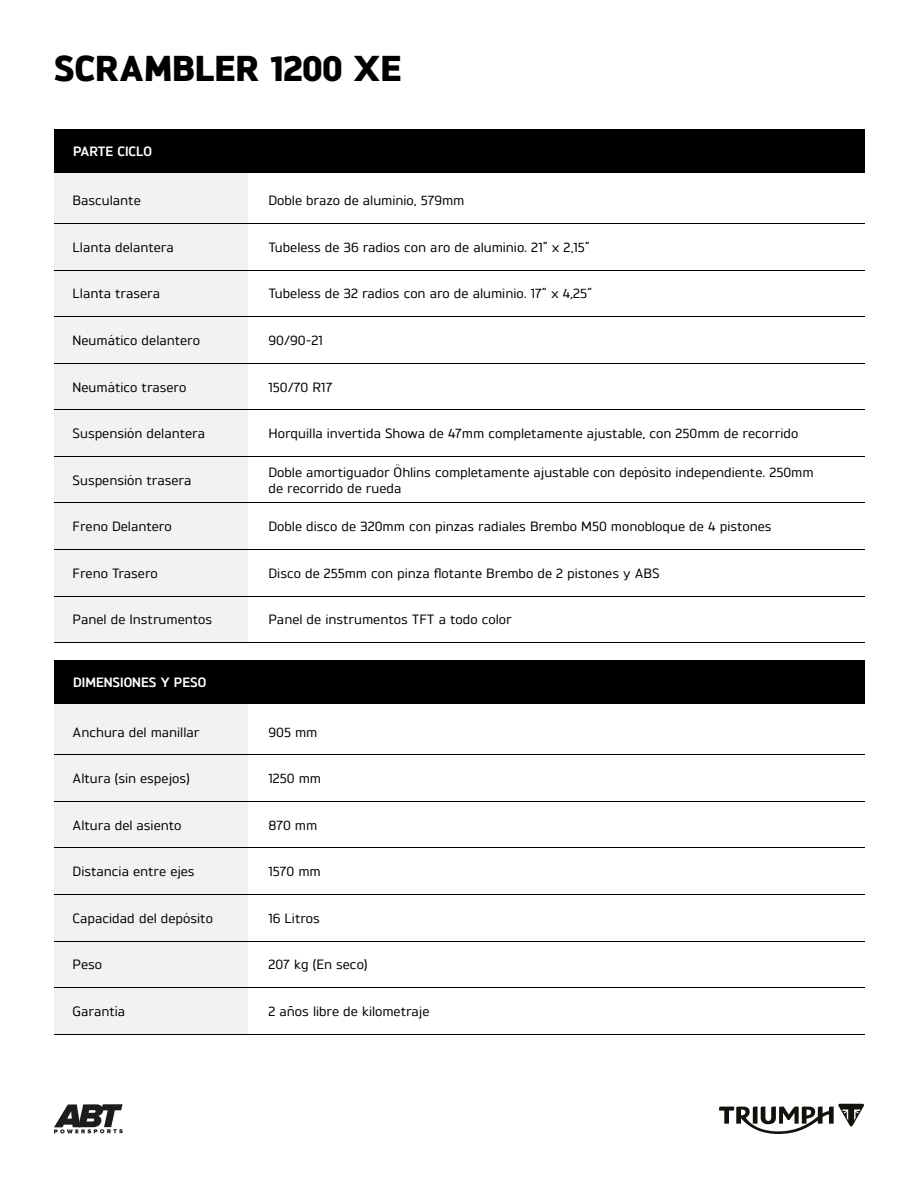
<style>
.page{position:relative;width:918px;height:1188px;background:#fff}
.page>*{position:absolute;margin:0;border:0;box-sizing:border-box;transform-origin:0 0}
.t1{font:800 36px "Triumph Brokman";letter-spacing:.01em;color:#000}
.t2{font:500 13.5px/16.2px "Triumph Brokman";color:#000}
.t3{font:700 13.5px "Triumph Brokman";color:#fff}
</style>
<div class="page">
<svg style="left:54px;top:1104px;width:69px;height:30px"></svg>
<svg style="left:719px;top:1104px;width:145px;height:30px"></svg>
<div style="left:54px;top:129px;width:810px;height:44px;background:#000"></div>
<div style="left:54px;top:660px;width:810px;height:44px;background:#000"></div>
<div style="left:54px;top:173px;width:194px;height:469px;background:#f2f2f2"></div>
<div style="left:54px;top:704px;width:194px;height:330px;background:#f2f2f2"></div>
<hr style="left:54px;top:223px;width:810px;height:1px;background:#000">
<hr style="left:54px;top:755px;width:810px;height:1px;background:#000">
<hr style="left:54px;top:270px;width:810px;height:1px;background:#000">
<hr style="left:54px;top:801px;width:810px;height:1px;background:#000">
<hr style="left:54px;top:316px;width:810px;height:1px;background:#000">
<hr style="left:54px;top:848px;width:810px;height:1px;background:#000">
<hr style="left:54px;top:363px;width:810px;height:1px;background:#000">
<hr style="left:54px;top:894px;width:810px;height:1px;background:#000">
<hr style="left:54px;top:410px;width:810px;height:1px;background:#000">
<hr style="left:54px;top:941px;width:810px;height:1px;background:#000">
<hr style="left:54px;top:456px;width:810px;height:1px;background:#000">
<hr style="left:54px;top:988px;width:810px;height:1px;background:#000">
<hr style="left:54px;top:503px;width:810px;height:1px;background:#000">
<hr style="left:54px;top:1034px;width:810px;height:1px;background:#000">
<hr style="left:54px;top:549px;width:810px;height:1px;background:#000">
<hr style="left:54px;top:596px;width:810px;height:1px;background:#000">
<hr style="left:54px;top:642px;width:810px;height:1px;background:#000">
<h1 class="t1" style="left:54px;top:48px;width:349px">SCRAMBLER 1200 XE</h1>
<p class="t3" style="left:73px;top:143px;width:80px">PARTE CICLO</p>
<p class="t2" style="left:73px;top:192px;width:70px">Basculante</p>
<p class="t2" style="left:269px;top:192px;width:197px">Doble brazo de aluminio, 579mm</p>
<p class="t2" style="left:73px;top:239px;width:103px">Llanta delantera</p>
<p class="t2" style="left:269px;top:239px;width:323px">Tubeless de 36 radios con aro de aluminio. 21” x 2,15”</p>
<p class="t2" style="left:73px;top:285px;width:89px">Llanta trasera</p>
<p class="t2" style="left:269px;top:285px;width:325px">Tubeless de 32 radios con aro de aluminio. 17” x 4,25”</p>
<p class="t2" style="left:73px;top:332px;width:129px">Neumático delantero</p>
<p class="t2" style="left:269px;top:332px;width:56px">90/90-21</p>
<p class="t2" style="left:73px;top:379px;width:115px">Neumático trasero</p>
<p class="t2" style="left:269px;top:379px;width:66px">150/70 R17</p>
<p class="t2" style="left:73px;top:425px;width:134px">Suspensión delantera</p>
<p class="t2" style="left:269px;top:425px;width:531px">Horquilla invertida Showa de 47mm completamente ajustable, con 250mm de recorrido</p>
<p class="t2" style="left:73px;top:472px;width:120px">Suspensión trasera</p>
<p class="t2" style="left:269px;top:464px;width:547px">Doble amortiguador Öhlins completamente ajustable con depósito independiente. 250mm de recorrido de rueda</p>
<p class="t2" style="left:73px;top:518px;width:101px">Freno Delantero</p>
<p class="t2" style="left:269px;top:518px;width:505px">Doble disco de 320mm con pinzas radiales Brembo M50 monobloque de 4 pistones</p>
<p class="t2" style="left:73px;top:565px;width:87px">Freno Trasero</p>
<p class="t2" style="left:269px;top:565px;width:393px">Disco de 255mm con pinza flotante Brembo de 2 pistones y ABS</p>
<p class="t2" style="left:73px;top:611px;width:141px">Panel de Instrumentos</p>
<p class="t2" style="left:269px;top:611px;width:245px">Panel de instrumentos TFT a todo color</p>
<p class="t3" style="left:73px;top:675px;width:134px">DIMENSIONES Y PESO</p>
<p class="t2" style="left:73px;top:724px;width:128px">Anchura del manillar</p>
<p class="t2" style="left:269px;top:724px;width:50px">905 mm</p>
<p class="t2" style="left:73px;top:770px;width:119px">Altura (sin espejos)</p>
<p class="t2" style="left:269px;top:770px;width:54px">1250 mm</p>
<p class="t2" style="left:73px;top:817px;width:110px">Altura del asiento</p>
<p class="t2" style="left:269px;top:817px;width:50px">870 mm</p>
<p class="t2" style="left:73px;top:863px;width:123px">Distancia entre ejes</p>
<p class="t2" style="left:269px;top:863px;width:54px">1570 mm</p>
<p class="t2" style="left:73px;top:910px;width:142px">Capacidad del depósito</p>
<p class="t2" style="left:269px;top:910px;width:53px">16 Litros</p>
<p class="t2" style="left:73px;top:956px;width:31px">Peso</p>
<p class="t2" style="left:269px;top:956px;width:101px">207 kg (En seco)</p>
<p class="t2" style="left:73px;top:1003px;width:54px">Garantía</p>
<p class="t2" style="left:269px;top:1003px;width:162px">2 años libre de kilometraje</p>
</div>
